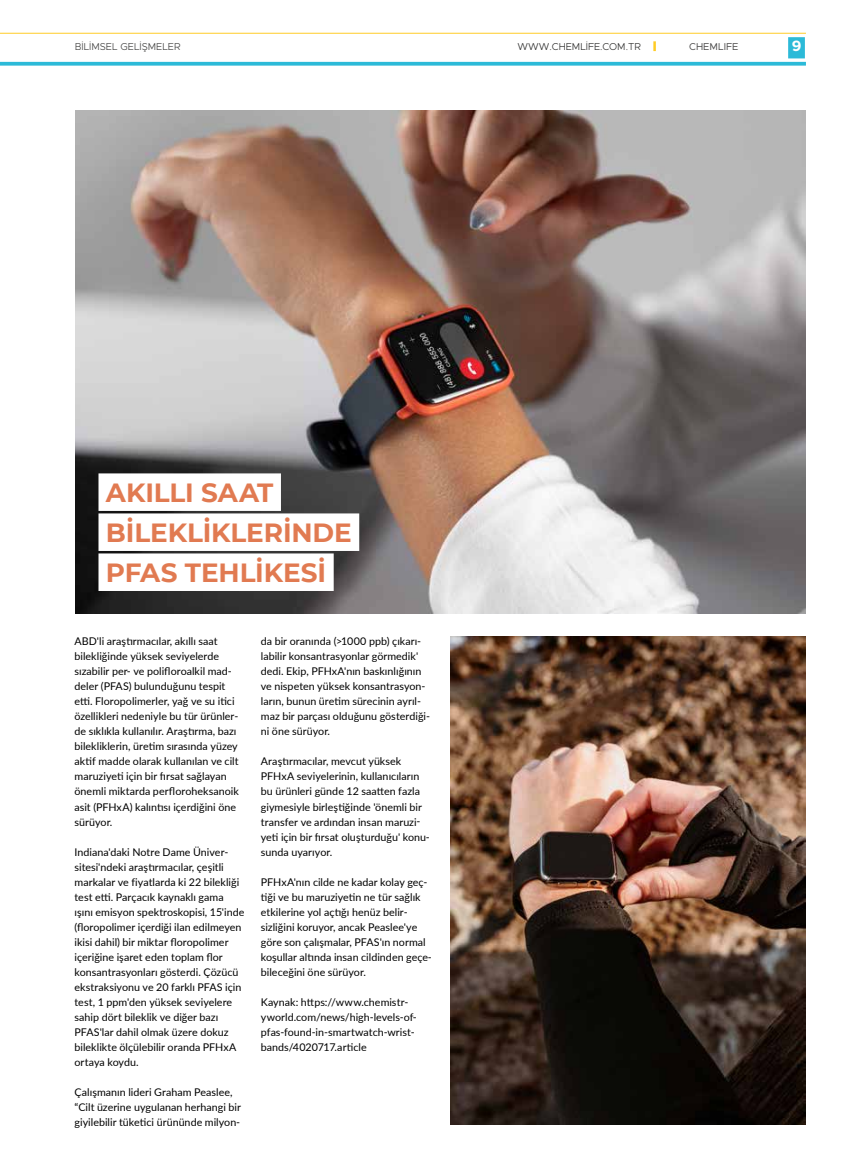
<style>
.page{position:relative;width:851px;height:1170px;background:#fff}
.page>*{position:absolute;margin:0;border:0;box-sizing:border-box;transform-origin:0 0}
.t1{font:700 26.25px/40px "Montserrat";letter-spacing:-.005em;color:#e17a51}
.t2{font:700 15px "Metropolis";color:#fff}
.t3{font:10.62px/15px "Lato";color:#000}
.t4{font:300 10px "Metropolis";color:#282827}
.t5{font:300 10px "Metropolis";color:#3c3c3b}
.t6{font:10px "Metropolis";color:#494848}
</style>
<div class="page">
<img style="left:75px;top:111px;width:730px;height:502px">
<div style="left:98px;top:473px;width:183px;height:38px;background:#fff"></div>
<div style="left:98px;top:513px;width:261px;height:38px;background:#fff"></div>
<div style="left:98px;top:553px;width:235px;height:38px;background:#fff"></div>
<img style="left:450px;top:636px;width:355px;height:488px">
<div style="left:788px;top:37px;width:16px;height:21px;background:#2cbad8"></div>
<hr style="left:0;top:33px;width:805px;height:1px;background:#ffcc26">
<svg style="left:0;top:62px;width:805px;height:4px;background:#3fc0db"></svg>
<svg style="left:653px;top:41px;width:2px;height:10px"></svg>
<p class="t5" style="left:75px;top:41px;width:107px">BILIMSEL GELIŞMELER</p>
<p class="t4" style="left:517px;top:41px;width:125px">WWW.CHEMLIFE.COM.TR</p>
<p class="t6" style="left:689px;top:40px;width:51px">CHEMLIFE</p>
<h2 class="t2" style="left:791px;top:37px;width:11px">9</h2>
<h1 class="t1" style="left:106px;top:471px;width:247px">AKILLI SAAT<br>BILEKLIKLERINDE<br>PFAS TEHLIKESI</h1>
<p class="t3" style="left:74px;top:633px;width:166px">ABD'li araştırmacılar, akıllı saat bilekliğinde yüksek seviyelerde sızabilir per- ve polifloroalkil mad&shy;deler (PFAS) bulunduğunu tespit etti. Floropolimerler, yağ ve su itici özellikleri nedeniyle bu tür ürünler&shy;de sıklıkla kullanılır. Araştırma, bazı bilekliklerin, üretim sırasında yüzey aktif madde olarak kullanılan ve cilt maruziyeti için bir fırsat sağlayan önemli miktarda perfloroheksanoik asit (PFHxA) kalıntısı içerdiğini öne sürüyor.</p>
<p class="t3" style="left:74px;top:843px;width:171px">Indiana'daki Notre Dame Üniver&shy;sitesi'ndeki araştırmacılar, çeşitli markalar ve fiyatlarda ki 22 bilekliği test etti. Parçacık kaynaklı gama ışını emisyon spektroskopisi, 15'inde (floropolimer içerdiği ilan edilmeyen ikisi dahil) bir miktar floropolimer içeriğine işaret eden toplam flor konsantrasyonları gösterdi. Çözücü ekstraksiyonu ve 20 farklı PFAS için test, 1 ppm'den yüksek seviyelere sahip dört bileklik ve diğer bazı PFAS'lar dahil olmak üzere dokuz bileklikte ölçülebilir oranda PFHxA ortaya koydu.</p>
<p class="t3" style="left:74px;top:1083px;width:168px">Çalışmanın lideri Graham Peaslee, “Cilt üzerine uygulanan herhangi bir giyilebilir tüketici ürününde milyon-</p>
<p class="t3" style="left:261px;top:633px;width:171px">da bir oranında (&gt;1000 ppb) çıkarı&shy;labilir konsantrasyonlar görmedik' dedi. Ekip, PFHxA'nın baskınlığının ve nispeten yüksek konsantrasyon&shy;ların, bunun üretim sürecinin ayrıl&shy;maz bir parçası olduğunu gösterdiği&shy;ni öne sürüyor.</p>
<p class="t3" style="left:261px;top:753px;width:170px">Araştırmacılar, mevcut yüksek PFHxA seviyelerinin, kullanıcıların bu ürünleri günde 12 saatten fazla giymesiyle birleştiğinde 'önemli bir transfer ve ardından insan maruzi&shy;yeti için bir fırsat oluşturduğu' konu&shy;sunda uyarıyor.</p>
<p class="t3" style="left:261px;top:873px;width:172px">PFHxA'nın cilde ne kadar kolay geç&shy;tiği ve bu maruziyetin ne tür sağlık etkilerine yol açtığı henüz belir&shy;sizliğini koruyor, ancak Peaslee'ye göre son çalışmalar, PFAS'ın normal koşullar altında insan cildinden geçe&shy;bileceğini öne sürüyor.</p>
<p class="t3" style="left:261px;top:993px;width:157px">Kaynak: https://www.chemistr&shy;yworld.com/news/high-levels-of&shy;pfas-found-in-smartwatch-wrist&shy;bands/4020717.article</p>
</div>
